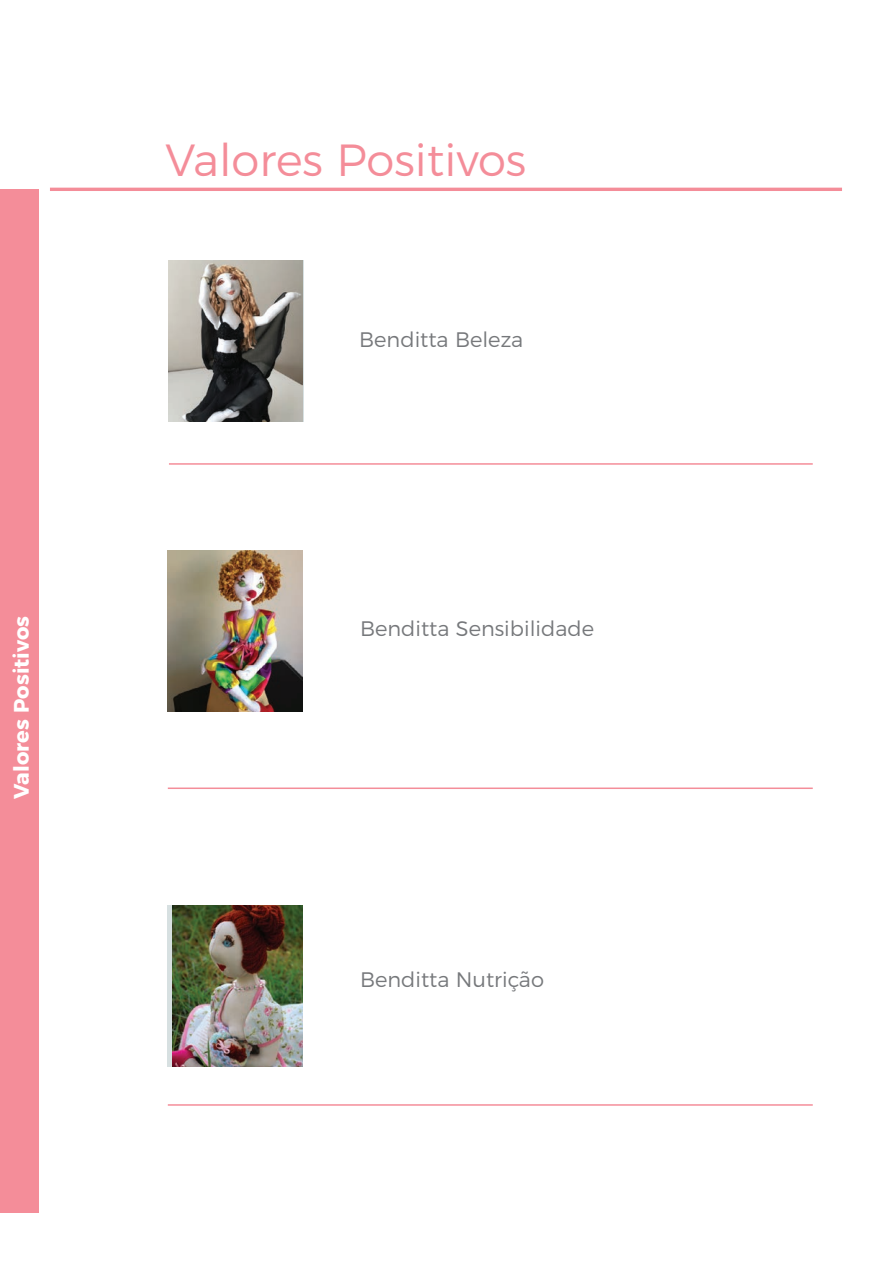
<style>
.page{position:relative;width:893px;height:1263px;background:#fff}
.page>*{position:absolute;margin:0;border:0;box-sizing:border-box;transform-origin:0 0}
.t1{font:300 45px "Montserrat";color:#f48d99}
.t2{font:300 21px "Montserrat";color:#76787b}
.t3{font:700 21px "Montserrat";color:#fff}
</style>
<div class="page">
<img style="left:169px;top:260px;width:134px;height:161px">
<hr style="left:50px;top:188px;width:792px;height:3px;background:#f48d99">
<hr style="left:169px;top:463px;width:644px;height:2px;background:#f48d99">
<img style="left:168px;top:551px;width:135px;height:161px">
<hr style="left:168px;top:787px;width:645px;height:2px;background:#f48d99">
<div style="left:168px;top:906px;width:135px;height:161px;background:#d7e0e1"></div>
<img style="left:172px;top:906px;width:131px;height:161px">
<hr style="left:168px;top:1104px;width:645px;height:2px;background:#f48d99">
<div style="left:0;top:189px;width:38px;height:1023px;background:#f48d99"></div>
<p class="t3" style="left:4px;top:799px;width:184px;rotate:-90deg">Valores Positivos</p>
<h1 class="t1" style="left:166px;top:125px;width:362px">Valores Positivos</h1>
<p class="t2" style="left:359px;top:324px;width:166px">Benditta Beleza</p>
<p class="t2" style="left:360px;top:612px;width:236px">Benditta Sensibilidade</p>
<p class="t2" style="left:360px;top:963px;width:185px">Benditta Nutrição</p>
</div>
